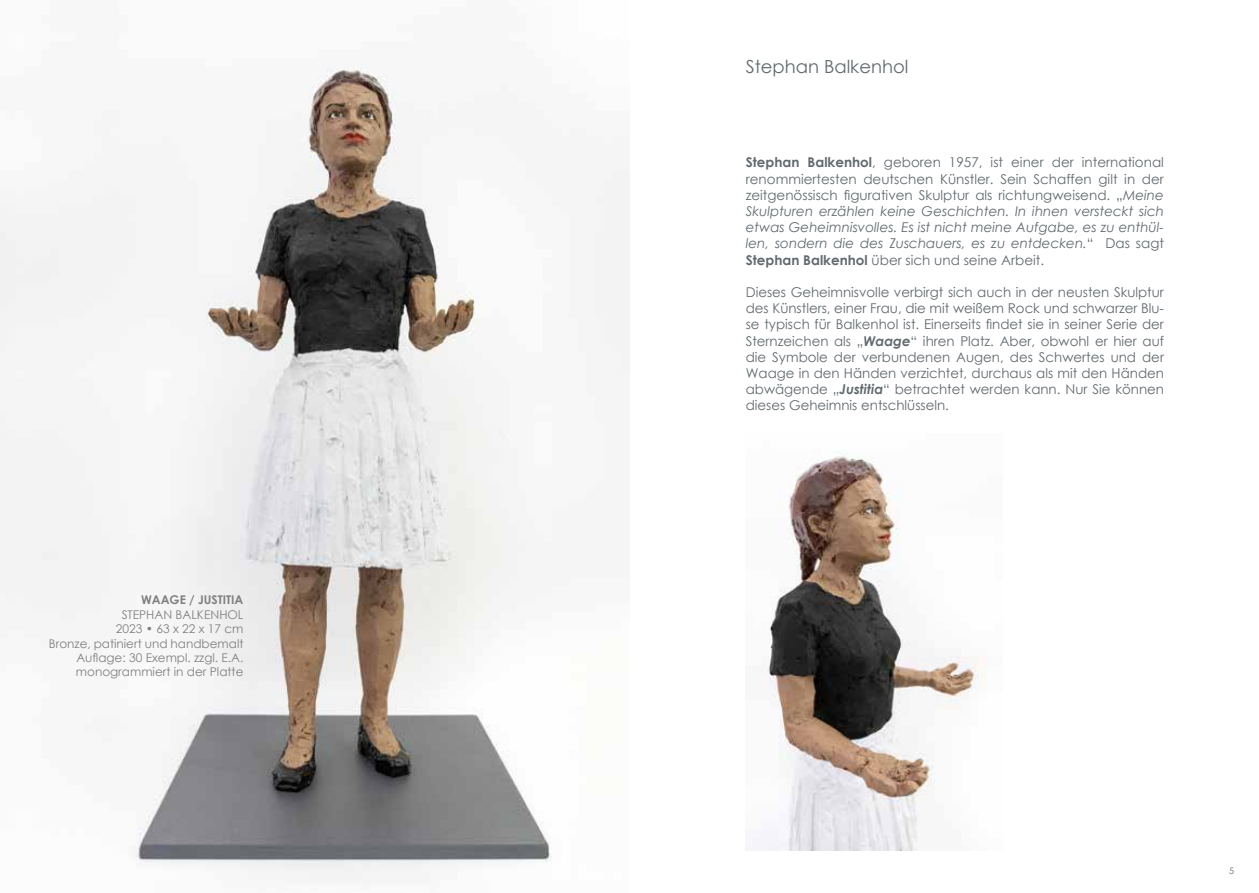
<style>
.page{position:relative;width:1259px;height:893px;background:#fff}
.page>*{position:absolute;margin:0;border:0;box-sizing:border-box;transform-origin:0 0}
.t1{font:18px "Century Gothic";color:#626a6e}
.t2{font:13.5px/16.2px "Century Gothic";color:#626a6e;text-align:justify}
.t3{font:12px/14.4px "Century Gothic";color:#818080;text-align:right}
.t4{font:700 12px "Century Gothic";color:#818080}
.t5{font:9px "Century Gothic";color:#626a6e}
.s1{font-weight:700}
.s2{font-style:italic}
.s3{font-weight:700;font-style:italic}
</style>
<div class="page">
<img style="left:0;top:67px;width:629px;height:817px">
<img style="left:746px;top:451px;width:232px;height:399px">
<p class="t4" style="left:141px;top:591px;width:104px">WAAGE / JUSTITIA</p>
<p class="t3" style="left:49px;top:607px;width:196px">STEPHAN BALKENHOL<br>2023 • 63 x 22 x 17 cm<br>Bronze, patiniert und handbemalt<br>Auflage: 30 Exempl. zzgl. E.A. monogrammiert in der Platte</p>
<h1 class="t1" style="left:746px;top:54px;width:164px">Stephan Balkenhol</h1>
<p class="t2" style="left:746px;top:154px;width:420px"><span class="s1">Stephan Balkenhol</span>, geboren 1957, ist einer der international renommiertesten deutschen Künstler. Sein Schaffen gilt in der zeitgenössisch figurativen Skulptur als richtungweisend. „<span class="s2">Meine Skulpturen erzählen keine Geschichten. In ihnen versteckt sich etwas Geheimnisvolles. Es ist nicht meine Aufgabe, es zu enthül&shy;len, sondern die des Zuschauers, es zu entdecken.</span>“ Das sagt <span class="s1">Stephan Balkenhol</span> über sich und seine Arbeit.</p>
<p class="t2" style="left:746px;top:284px;width:420px">Dieses Geheimnisvolle verbirgt sich auch in der neusten Skulptur des Künstlers, einer Frau, die mit weißem Rock und schwarzer Blu&shy;se typisch für Balkenhol ist. Einerseits findet sie in seiner Serie der Sternzeichen als „<span class="s3">Waage</span>“ ihren Platz. Aber, obwohl er hier auf die Symbole der verbundenen Augen, des Schwertes und der Waage in den Händen verzichtet, durchaus als mit den Händen abwägende „<span class="s3">Justitia</span>“ betrachtet werden kann. Nur Sie können dieses Geheimnis entschlüsseln.</p>
<p class="t5" style="left:1229px;top:865px;width:6px">5</p>
</div>
